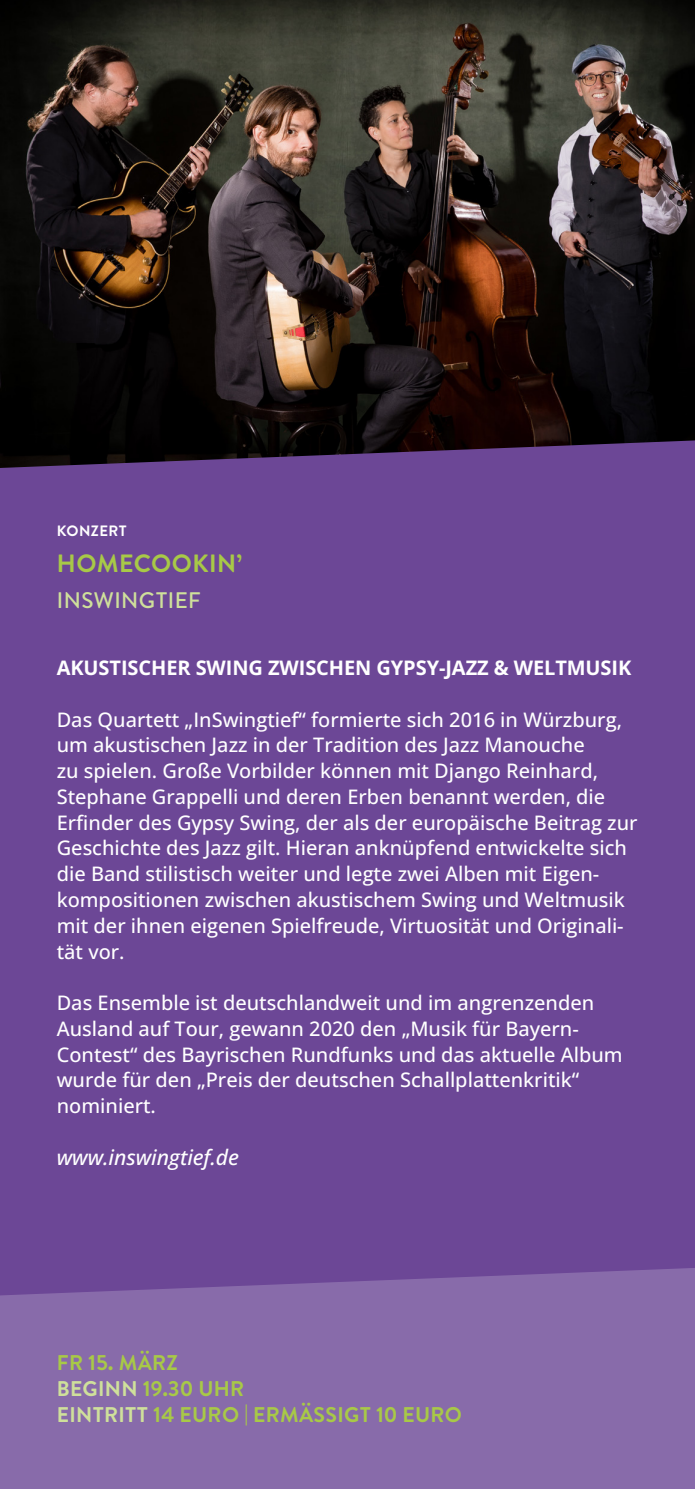
<style>
.page{position:relative;width:695px;height:1489px;background:#fff}
.page>*{position:absolute;margin:0;border:0;box-sizing:border-box;transform-origin:0 0}
.t1{font:700 25px "Brandon Text";letter-spacing:.02em;color:#a8c947}
.t2{font:500 22.5px "Brandon Text";letter-spacing:.02em;color:#cfe09b}
.t3{font:700 21.25px/26.2px "Brandon Text";letter-spacing:.015em;color:#a8c947}
.t4{font:italic 500 21.25px "Open Sans";letter-spacing:-.005em;color:#fff}
.t5{font:500 20px/25.8px "Open Sans";color:#fff}
.t6{font:700 20px "Open Sans";letter-spacing:-.005em;color:#fff}
.t7{font:700 15px "Brandon Text";letter-spacing:.03em;color:#fff}
.s1{color:#cfe09b}
</style>
<div class="page">
<div style="left:0;top:0;width:694px;height:1488px;background:#6c4796"></div>
<img style="left:0;top:0;width:694px;height:468px">
<div style="left:0;top:1268px;width:694px;height:220px;background:#886baa"></div>
<p class="t7" style="left:57px;top:520px;width:71px">KONZERT</p>
<p class="t1" style="left:57px;top:546px;width:187px">HOMECOOKIN’</p>
<p class="t2" style="left:57px;top:584px;width:145px">INSWINGTIEF</p>
<p class="t6" style="left:57px;top:653px;width:576px">AKUSTISCHER SWING ZWISCHEN GYPSY-JAZZ &amp; WELTMUSIK</p>
<p class="t5" style="left:57px;top:706px;width:582px">Das Quartett „InSwingtief“ formierte sich 2016 in Würzburg, um akustischen Jazz in der Tradition des Jazz Manouche<br>zu spielen. Große Vorbilder können mit Django Reinhard, Stephane Grappelli und deren Erben benannt werden, die Erfinder des Gypsy Swing, der als der europäische Beitrag zur Geschichte des Jazz gilt. Hieran anknüpfend entwickelte sich die Band stilistisch weiter und legte zwei Alben mit Eigen&shy;kompositionen zwischen akustischem Swing und Weltmusik mit der ihnen eigenen Spielfreude, Virtuosität und Originali&shy;tät vor.</p>
<p class="t5" style="left:57px;top:989px;width:567px">Das Ensemble ist deutschlandweit und im angrenzenden Ausland auf Tour, gewann 2020 den „Musik für Bayern-Contest“ des Bayrischen Rundfunks und das aktuelle Album wurde für den „Preis der deutschen Schallplattenkritik“ nominiert.</p>
<p class="t4" style="left:57px;top:1141px;width:184px">www.inswingtief.de</p>
<p class="t3" style="left:57px;top:1348px;width:406px">FR 15. MÄRZ<br><span class="s1">BEGINN</span> 19.30 UHR<br><span class="s1">EINTRITT</span> 14 EURO | ERMÄSSIGT 10 EURO</p>
</div>
